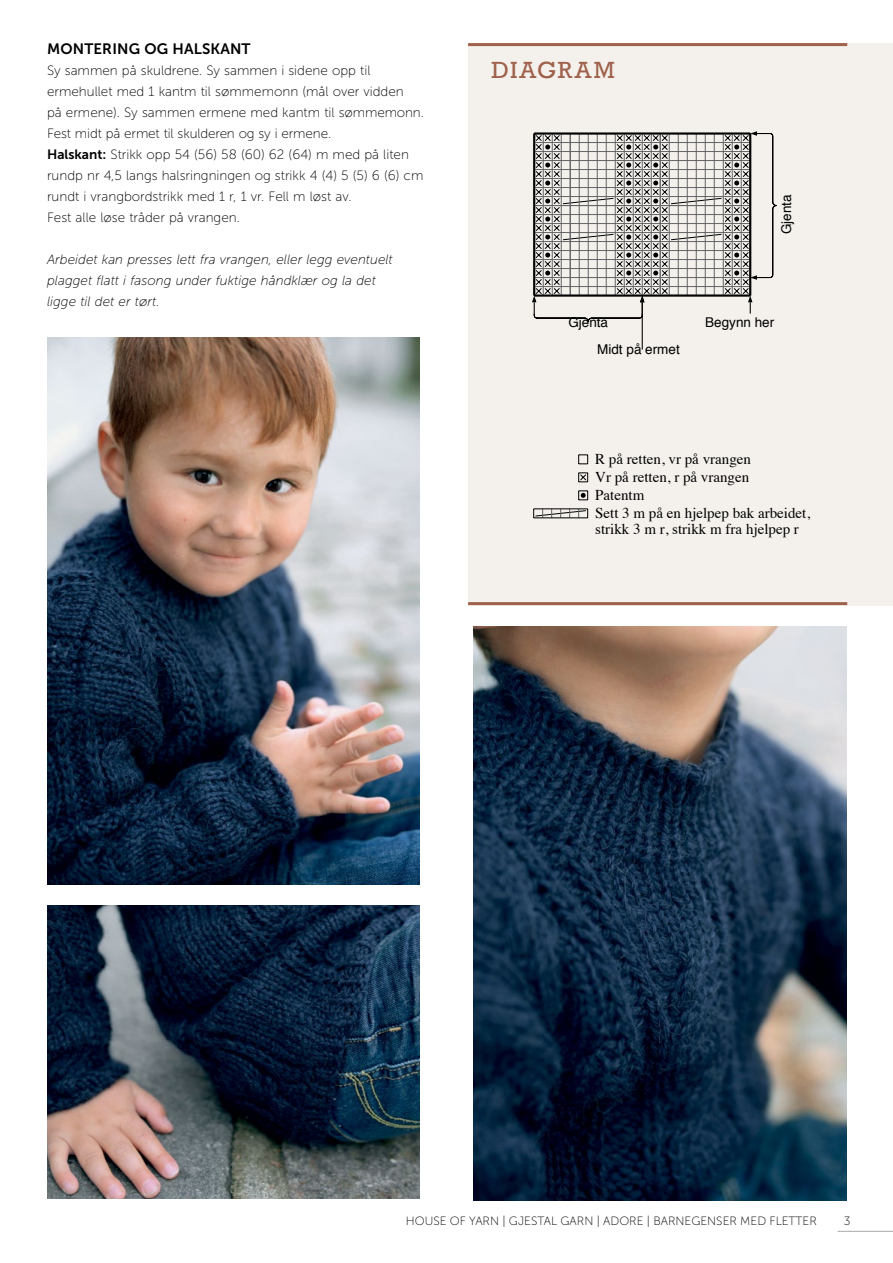
<style>
.page{position:relative;width:893px;height:1263px;background:#fff}
.page>*{position:absolute;margin:0;border:0;box-sizing:border-box;transform-origin:0 0}
.t1{font:24px "Rockwell";letter-spacing:.07em;color:#9f614b}
.t2{font:15px/18px "Times";color:#000}
.Innhold_-_Venstresti{font:15px "Museo Sans 700";letter-spacing:.01em;color:#000}
.Innhold_-_Venstresti-2{font:13.5px/21px "Museo Sans 100";color:#000}
.Innhold_-_Venstresti-3{font:italic 13.5px "Museo Sans 100";color:#000}
.t3{font:13.5px "Helvetica";color:#000}
.t4{font:12px "Museo Sans 100";color:#000}
.s1{font-family:"Museo Sans 700"}
</style>
<div class="page">
<hr style="left:838px;top:1231px;width:55px;height:1px;background:#a7a9ac">
<img style="left:47px;top:905px;width:373px;height:293px">
<img style="left:474px;top:627px;width:372px;height:574px">
<img style="left:47px;top:338px;width:373px;height:546px">
<div style="left:468px;top:43px;width:425px;height:562px;background:#f4f1ed"></div>
<hr style="left:468px;top:43px;width:379px;height:3px;background:#9f614b">
<hr style="left:468px;top:602px;width:379px;height:3px;background:#9f614b">
<svg style="left:532px;top:131px;width:245px;height:219px"></svg>
<svg style="left:578px;top:455px;width:10px;height:10px"></svg>
<svg style="left:578px;top:473px;width:10px;height:10px"></svg>
<svg style="left:578px;top:491px;width:10px;height:10px"></svg>
<svg style="left:533px;top:509px;width:55px;height:9px"></svg>
<hr style="left:534px;top:518px;width:54px;height:1px;background:#000">
<p class="Innhold_-_Venstresti" style="left:47px;top:41px;width:205px">MONTERING OG HALSKANT</p>
<p class="Innhold_-_Venstresti-2" style="left:47px;top:60px;width:325px">Sy sammen på skuldrene. Sy sammen i sidene opp til</p>
<p class="Innhold_-_Venstresti-2" style="left:47px;top:81px;width:358px">ermehullet med 1 kantm til sømmemonn (mål over vidden</p>
<p class="Innhold_-_Venstresti-2" style="left:47px;top:102px;width:378px">på ermene). Sy sammen ermene med kantm til sømmemonn.<br>Fest midt på ermet til skulderen og sy i ermene.</p>
<p class="Innhold_-_Venstresti-2" style="left:47px;top:144px;width:378px"><span class="s1">Halskant:</span> Strikk opp 54 (56) 58 (60) 62 (64) m med på liten rundp nr 4,5 langs halsringningen og strikk 4 (4) 5 (5) 6 (6) cm rundt i vrangbordstrikk med 1 r, 1 vr. Fell m løst av.</p>
<p class="Innhold_-_Venstresti-2" style="left:47px;top:207px;width:194px">Fest alle løse tråder på vrangen.</p>
<p class="Innhold_-_Venstresti-3" style="left:47px;top:253px;width:347px">Arbeidet kan presses lett fra vrangen, eller legg eventuelt</p>
<p class="Innhold_-_Venstresti-3" style="left:47px;top:274px;width:330px">plagget flatt i fasong under fuktige håndklær og la det</p>
<p class="Innhold_-_Venstresti-3" style="left:47px;top:295px;width:114px">ligge til det er tørt.</p>
<p class="t1" style="left:491px;top:56px;width:125px">DIAGRAM</p>
<p class="t3" style="left:776px;top:234px;width:41px;rotate:-90deg">Gjenta</p>
<p class="t3" style="left:568px;top:312px;width:41px">Gjenta</p>
<p class="t3" style="left:597px;top:339px;width:84px">Midt på ermet</p>
<p class="t3" style="left:705px;top:312px;width:71px">Begynn her</p>
<p class="t2" style="left:595px;top:449px;width:216px">R på retten, vr på vrangen<br>Vr på retten, r på vrangen<br>Patentm<br>Sett 3 m på en hjelpep bak arbeidet,</p>
<p class="t2" style="left:595px;top:519px;width:205px">strikk 3 m r, strikk m fra hjelpep r</p>
<p class="t4" style="left:406px;top:1215px;width:412px">HOUSE OF YARN | GJESTAL GARN | ADORE | BARNEGENSER MED FLETTER</p>
<p class="t4" style="left:844px;top:1215px;width:8px">3</p>
</div>
